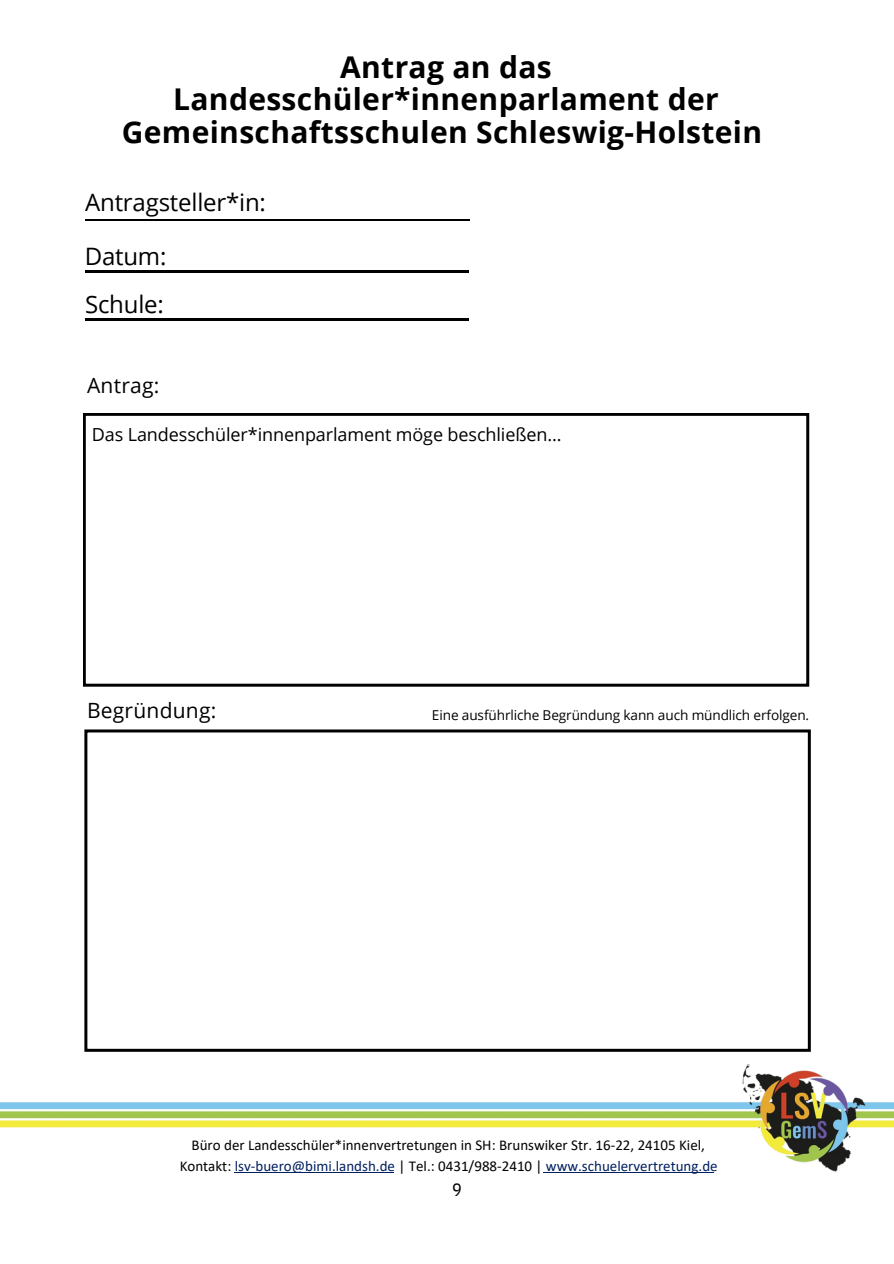
<style>
.page{position:relative;width:894px;height:1264px;background:#fff}
.page>*{position:absolute;margin:0;border:0;box-sizing:border-box;transform-origin:0 0}
.t1{font:700 30px/32.7px "Open Sans";letter-spacing:.01em;color:#000;text-align:center}
.t2{font:24px "Open Sans";letter-spacing:-.01em;color:#000}
.t3{font:21px "Open Sans";letter-spacing:.01em;color:#000}
.t4{font:18px "Open Sans";letter-spacing:-.005em;color:#000}
.t5{font:18px "IBM Plex Sans Cond";color:#000}
.t6{font:15px "Calibri";color:#002060}
.t7{font:15px "Calibri";color:#000}
.t8{font:13.65px "Open Sans";letter-spacing:-.01em;color:#000}
.s1{color:#000}
</style>
<div class="page">
<hr style="left:234px;top:1172px;width:159px;height:1px;background:#002060">
<hr style="left:543px;top:1172px;width:170px;height:1px;background:#002060">
<img style="left:0;top:1102px;width:893px;height:26px">
<hr style="left:85px;top:219px;width:384px;height:2px;background:#000">
<hr style="left:85px;top:319px;width:383px;height:1px;background:#000">
<hr style="left:85px;top:271px;width:383px;height:1px;background:#000">
<svg style="left:83px;top:413px;width:726px;height:273px"></svg>
<svg style="left:84px;top:729px;width:726px;height:322px"></svg>
<img style="left:741px;top:1064px;width:125px;height:108px">
<h2 class="t1" style="left:122px;top:50px;width:641px">Antrag an das<br>Landesschüler*innenparlament der<br>Gemeinschaftsschulen Schleswig-Holstein</h2>
<h2 class="t2" style="left:85px;top:185px;width:182px">Antragsteller*in:</h2>
<p class="t2" style="left:85px;top:239px;width:83px">Datum:</p>
<p class="t2" style="left:85px;top:287px;width:80px">Schule:</p>
<h3 class="t3" style="left:87px;top:370px;width:74px">Antrag:</h3>
<p class="t4" style="left:92px;top:421px;width:471px">Das Landesschüler*innenparlament möge beschließen…</p>
<h4 class="t3" style="left:87px;top:696px;width:131px">Begründung:</h4>
<p class="t8" style="left:432px;top:705px;width:378px">Eine ausführliche Begründung kann auch mündlich erfolgen.</p>
<h1 class="t7" style="left:191px;top:1138px;width:514px">Büro der Landesschüler*innenvertretungen in SH: Brunswiker Str. 16-22, 24105 Kiel,</h1>
<h2 class="t6" style="left:180px;top:1159px;width:539px"><span class="s1">Kontakt:</span> lsv-buero@bimi.landsh.de <span class="s1">| Tel.: 0431/988-2410 |</span> www.schuelervertretung.de</h2>
<h3 class="t5" style="left:452px;top:1177px;width:11px">9</h3>
</div>
